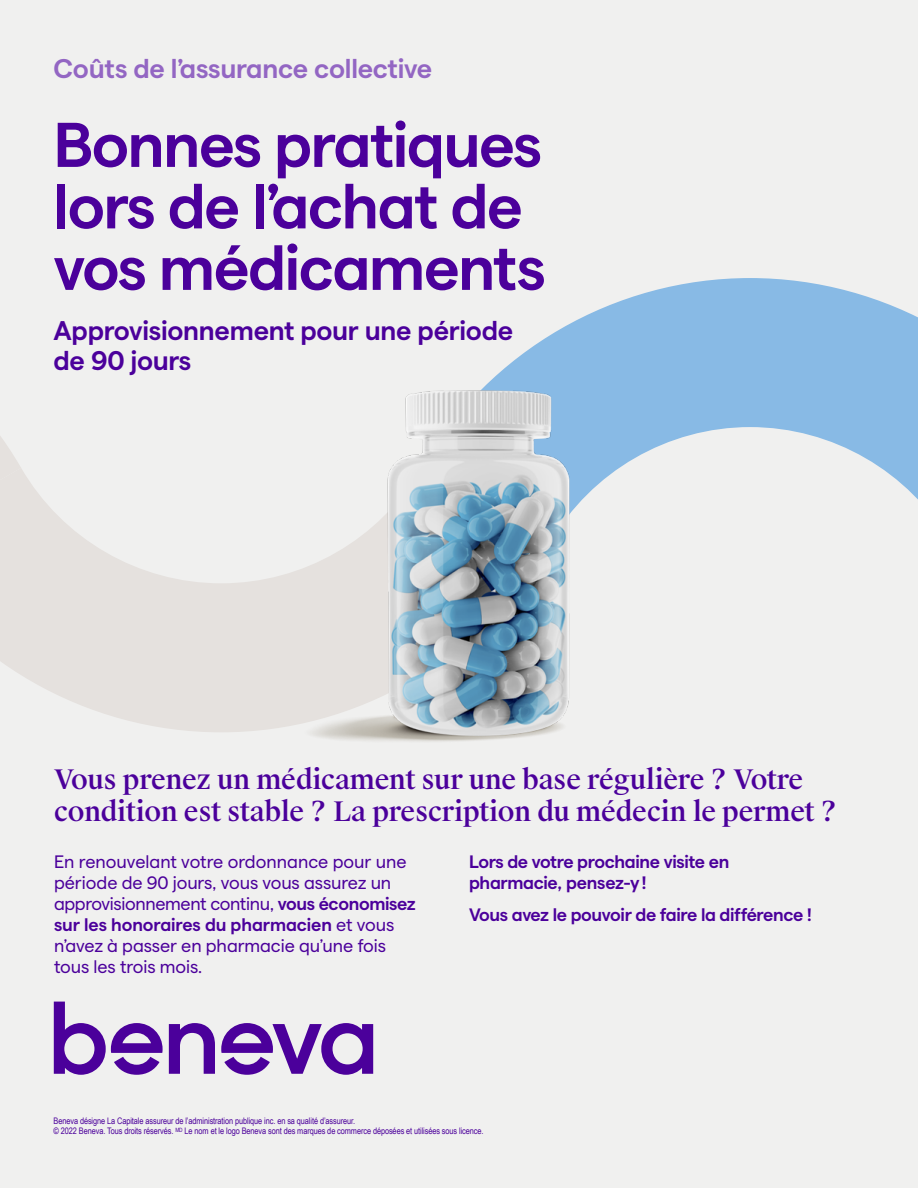
<style>
.page{position:relative;width:918px;height:1188px;background:#f0f0ef}
.page>*{position:absolute;margin:0;border:0;box-sizing:border-box;transform-origin:0 0}
.t1{font:700 63px/61.5px "Matter Beneva Semi";letter-spacing:-.025em;color:#4b009b}
.t2{font:500 27px/31.5px "Suisse Works";letter-spacing:-.01em;color:#4b009b}
.t3{font:700 27px/30px "Matter Beneva Semi";letter-spacing:-.01em;color:#4b009b}
.t4{font:700 27px "Matter Beneva Semi";letter-spacing:-.01em;color:#9366c3}
.t5{font:18px/21px "Matter Beneva Regular";letter-spacing:-.005em;color:#4b009b}
.t6{font:700 18px/21px "Matter Beneva Semi";letter-spacing:-.02em;color:#4b009b}
.t7{font:9px/9.8px "Arial Narrow";letter-spacing:-.01em;color:#4b009b}
.s1{font-family:"Matter Beneva Semi";font-weight:700}
.s2{font-family:"Matter Beneva Regular";font-weight:400}
</style>
<div class="page">
<svg style="left:221px;top:1023px;width:152px;height:52px"></svg>
<svg style="left:169px;top:1023px;width:46px;height:51px"></svg>
<svg style="left:54px;top:1002px;width:109px;height:73px"></svg>
<svg style="left:0;top:469px;width:250px;height:263px;fill:#e5e1de"></svg>
<svg style="left:0;top:436px;width:21px;height:107px"></svg>
<svg style="left:566px;top:278px;width:352px;height:222px;fill:#88bae5"></svg>
<img style="left:250px;top:326px;width:454px;height:416px">
<h2 class="t4" style="left:54px;top:49px;width:380px">Coûts de l’assurance collective</h2>
<h1 class="t1" style="left:54px;top:109px;width:494px">Bonnes pratiques lors de l’achat de vos médicaments</h1>
<h2 class="t3" style="left:54px;top:313px;width:461px">Approvisionnement pour une période de 90 jours</h2>
<h2 class="t2" style="left:54px;top:764px;width:785px">Vous prenez un médicament sur une base régulière ? Votre condition est stable ? La prescription du médecin le permet ?</h2>
<h3 class="t5" style="left:54px;top:850px;width:363px">En renouvelant votre ordonnance pour une période de 90 jours, vous vous assurez un approvisionnement continu, <span class="s1">vous économisez</span></h3>
<h3 class="t6" style="left:54px;top:913px;width:342px">sur les honoraires du pharmacien <span class="s2">et vous</span></h3>
<h3 class="t5" style="left:54px;top:934px;width:334px">n’avez à passer en pharmacie qu’une fois tous les trois mois.</h3>
<h3 class="t6" style="left:469px;top:850px;width:262px">Lors de votre prochaine visite en pharmacie, pensez-y!</h3>
<h3 class="t6" style="left:469px;top:903px;width:345px">Vous avez le pouvoir de faire la différence !</h3>
<p class="t7" style="left:54px;top:1116px;width:432px">Beneva désigne La Capitale assureur de l’administration publique inc. en sa qualité d’assureur.<br>© 2022 Beneva. Tous droits réservés. <sup>MD</sup> Le nom et le logo Beneva sont des marques de commerce déposées et utilisées sous licence.</p>
</div>
